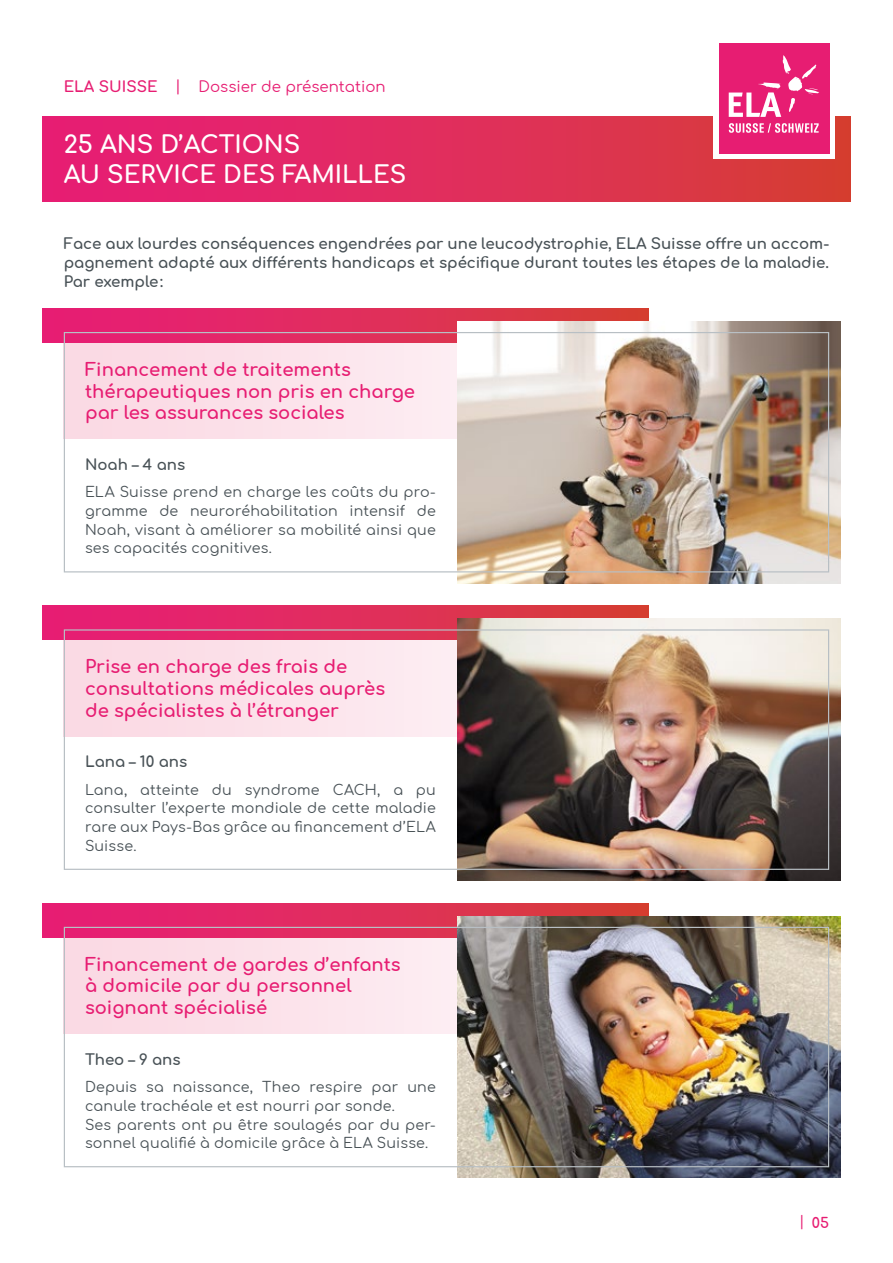
<style>
.page{position:relative;width:893px;height:1263px;background:#fff}
.page>*{position:absolute;margin:0;border:0;box-sizing:border-box;transform-origin:0 0}
.t1{font:700 24px/30px "Comfortaa";color:#fff}
.t2{font:700 18px/21.6px "Comfortaa";color:#e71d72}
.t3{font:700 15px/18.8px "Comfortaa";color:#485156;text-align:justify}
.t4{font:15px "Comfortaa";color:#e71d72}
.t5{font:14.25px/18.8px "Comfortaa";letter-spacing:.015em;color:#485156;text-align:justify}
.t6{font:700 14.25px "Comfortaa";color:#e71d72}
.s1{font-weight:700}
.s2{font-weight:400}
</style>
<div class="page">
<div style="left:43px;top:117px;width:807px;height:85px;background:linear-gradient(to right,#e91c7b,#d63e37)"></div>
<div style="left:713px;top:38px;width:121px;height:121px;background:#fff"></div>
<div style="left:719px;top:43px;width:110px;height:111px;background:#e71d72"></div>
<svg style="left:729px;top:55px;width:90px;height:62px"></svg>
<svg style="left:729px;top:123px;width:90px;height:10px"></svg>
<div style="left:64px;top:341px;width:594px;height:98px;background:#fbe1e9"></div>
<div style="left:64px;top:935px;width:594px;height:98px;background:#fbe1e9"></div>
<div style="left:64px;top:638px;width:594px;height:98px;background:#fbe1e9"></div>
<div style="left:43px;top:308px;width:606px;height:34px;background:linear-gradient(to right,#e91c7b,#d63f38)"></div>
<div style="left:43px;top:903px;width:606px;height:34px;background:linear-gradient(to right,#e91c7b,#d63f38)"></div>
<svg style="left:43px;top:606px;width:606px;height:34px;background:#e12c60"></svg>
<img style="left:458px;top:321px;width:382px;height:262px">
<img style="left:458px;top:916px;width:382px;height:262px">
<img style="left:458px;top:619px;width:382px;height:261px">
<div style="left:64px;top:332px;width:765px;height:240px;border:1px solid #b8bfc4"></div>
<div style="left:64px;top:927px;width:765px;height:240px;border:1px solid #b8bfc4"></div>
<div style="left:64px;top:629px;width:765px;height:241px;border:1px solid #b8bfc4"></div>
<p class="t4" style="left:64px;top:73px;width:323px"><span class="s1">ELA SUISSE</span> | Dossier de présentation</p>
<h1 class="t1" style="left:64px;top:126px;width:344px">25 ANS D’ACTIONS<br>AU SERVICE DES FAMILLES</h1>
<p class="t3" style="left:64px;top:232px;width:767px">Face aux lourdes conséquences engendrées par une leucodystrophie, ELA Suisse offre un accom&shy;pagnement adapté aux différents handicaps et spécifique durant toutes les étapes de la maladie.<br>Par exemple:</p>
<p class="t2" style="left:85px;top:356px;width:331px">Financement de traitements thérapeutiques non pris en charge par les assurances sociales</p>
<p class="t3" style="left:85px;top:453px;width:102px">Noah – 4 ans</p>
<p class="t5" style="left:85px;top:481px;width:352px">ELA Suisse prend en charge les coûts du pro&shy;gramme de neuroréhabilitation intensif de Noah, visant à améliorer sa mobilité ainsi que ses capacités cognitives.</p>
<p class="t2" style="left:85px;top:653px;width:302px">Prise en charge des frais de consultations médicales auprès de spécialistes à l’étranger</p>
<p class="t3" style="left:85px;top:750px;width:104px">Lana – 10 ans</p>
<p class="t5" style="left:85px;top:778px;width:352px">Lana, atteinte du syndrome CACH, a pu consulter l’experte mondiale de cette maladie rare aux Pays-Bas grâce au financement d’ELA Suisse.</p>
<p class="t2" style="left:85px;top:951px;width:317px">Financement de gardes d’enfants à domicile par du personnel soignant spécialisé</p>
<p class="t3" style="left:85px;top:1048px;width:97px">Theo – 9 ans</p>
<p class="t5" style="left:85px;top:1075px;width:352px;text-align:left">Depuis sa naissance, Theo respire par une canule trachéale et est nourri par sonde.<br>Ses parents ont pu être soulagés par du per&shy;sonnel qualifié à domicile grâce à ELA Suisse.</p>
<p class="t6" style="left:799px;top:1209px;width:31px"><span class="s2">|</span> 05</p>
</div>
